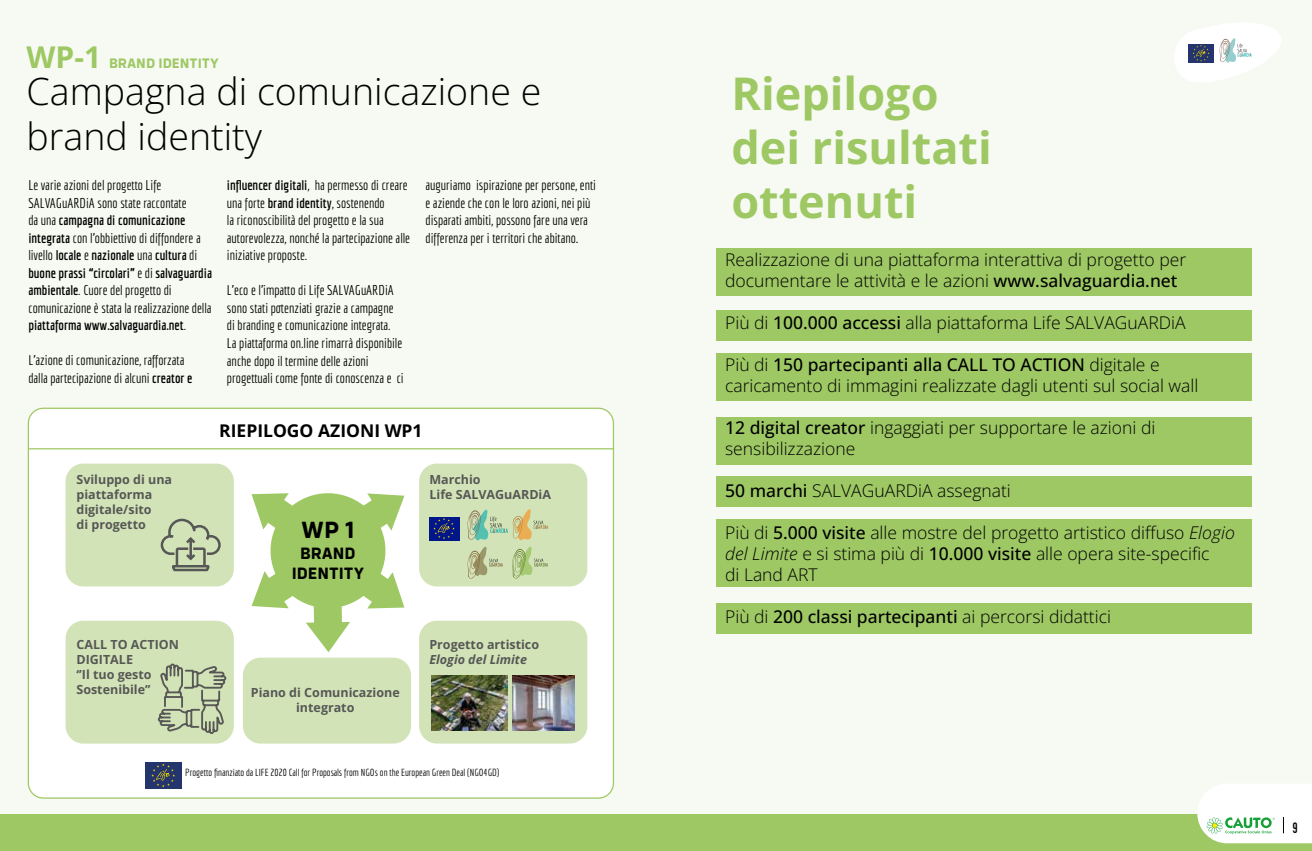
<style>
.page{position:relative;width:1312px;height:851px;background:#fff}
.page>*{position:absolute;margin:0;border:0;box-sizing:border-box;transform-origin:0 0}
.t1{font:700 45px/54px "Open Sans";color:#9ec864}
.t2{font:300 37.5px/45px "Open Sans";color:#000}
.t3{font:700 24.25px "Config Rounded";color:#000}
.t4{font:300 17.5px/21px "Open Sans";color:#000}
.t5{font:700 17.5px "Open Sans";color:#000}
.t6{font:700 17px/20.4px "Config Rounded";color:#000;text-align:center}
.t7{font:15px "LIQUIDO Reguar";color:#000}
.t8{font:700 14.12px "Config Rounded";color:#9ec864}
.t9{font:13.75px/17.5px "Economica";color:#000}
.t10{font:700 12.5px/15px "Open Sans";color:#575756}
.t11{font:italic 700 12.5px "Open Sans";color:#575756}
.t12{font:10px "Economica";color:#000}
.s1{font-family:"Open Sans";font-size:30px}
.s2{font-weight:700}
.s3{font-size:15px}
.s4{font-weight:500}
.s5{font-style:italic}
</style>
<div class="page">
<div style="left:0;top:0;width:1311px;height:814px;background:#f7faf2"></div>
<div style="left:0;top:814px;width:1311px;height:36px;background:#9ec864"></div>
<svg style="left:1196px;top:783px;width:115px;height:60px"></svg>
<svg style="left:1171px;top:21px;width:112px;height:63px"></svg>
<div style="left:28px;top:408px;width:585px;height:390px;background:#fff;border-radius:15px"></div>
<div style="left:419px;top:463px;width:168px;height:123px;background:#d2e4b7;border-radius:18px"></div>
<div style="left:419px;top:620px;width:168px;height:123px;background:#d2e4b7;border-radius:18px"></div>
<div style="left:66px;top:463px;width:168px;height:123px;background:#d2e4b7;border-radius:18px"></div>
<div style="left:66px;top:620px;width:168px;height:123px;background:#d2e4b7;border-radius:18px"></div>
<div style="left:145px;top:762px;width:36px;height:26px;background:#24346c"></div>
<img style="left:512px;top:675px;width:62px;height:55px">
<img style="left:431px;top:675px;width:76px;height:55px">
<div style="left:429px;top:516px;width:31px;height:24px;background:#001689"></div>
<svg style="left:433px;top:518px;width:21px;height:21px"></svg>
<svg style="left:160px;top:518px;width:61px;height:54px"></svg>
<svg style="left:151px;top:663px;width:76px;height:151px"></svg>
<hr style="left:29px;top:448px;width:585px;height:1px;background:#9ec864">
<div style="left:716px;top:310px;width:535px;height:31px;background:#9ec864"></div>
<div style="left:716px;top:476px;width:535px;height:30px;background:#9ec864"></div>
<div style="left:716px;top:602px;width:535px;height:31px;background:#9ec864"></div>
<div style="left:716px;top:248px;width:535px;height:48px;background:#9ec864"></div>
<div style="left:716px;top:416px;width:535px;height:48px;background:#9ec864"></div>
<div style="left:716px;top:519px;width:535px;height:67px;background:#9ec864"></div>
<div style="left:716px;top:353px;width:535px;height:47px;background:#9ec864"></div>
<div style="left:243px;top:657px;width:168px;height:86px;background:#d2e4b7;border-radius:18px"></div>
<svg style="left:251px;top:493px;width:153px;height:159px"></svg>
<svg style="left:467px;top:509px;width:81px;height:31px"></svg>
<svg style="left:467px;top:546px;width:35px;height:32px"></svg>
<svg style="left:512px;top:546px;width:36px;height:32px"></svg>
<p class="t8" style="left:27px;top:54px;width:194px"><span class="s1">WP-1</span> BRAND IDENTITY</p>
<h2 class="t2" style="left:27px;top:67px;width:516px">Campagna di comunicazione e brand identity</h2>
<p class="t9" style="left:28px;top:176px;width:185px">Le varie azioni del progetto Life SALVAGuARDiA sono state raccontate<br>da una <span class="s2">campagna di comunicazione integrata</span> con l’obbiettivo di diffondere a livello <span class="s2">locale</span> e <span class="s2">nazionale</span> una <span class="s2">cultura</span> di <span class="s2">buone prassi “circolari”</span> e di <span class="s2">salvaguardia ambientale</span>. Cuore del progetto di comunicazione è stata la realizzazione della <span class="s2">piattaforma www.salvaguardia.net</span>.</p>
<p class="t9" style="left:28px;top:351px;width:165px">L’azione di comunicazione, rafforzata dalla partecipazione di alcuni <span class="s2">creator e</span></p>
<p class="t9" style="left:227px;top:176px;width:185px"><span class="s2">influencer digitali</span>, ha permesso di creare una forte <span class="s2">brand identity</span>, sostenendo<br>la riconoscibilità del progetto e la sua autorevolezza, nonché la partecipazione alle iniziative proposte.</p>
<p class="t9" style="left:227px;top:282px;width:178px">L’eco e l’impatto di Life SALVAGuARDiA sono stati potenziati grazie a campagne di branding e comunicazione integrata.<br>La piattaforma on.line rimarrà disponibile anche dopo il termine delle azioni progettuali come fonte di conoscenza e ci</p>
<p class="t9" style="left:425px;top:177px;width:172px">auguriamo ispirazione per persone, enti e aziende che con le loro azioni, nei più disparati ambiti, possono fare una vera differenza per i territori che abitano<span class="s3">.</span></p>
<p class="t10" style="left:76px;top:471px;width:97px">Sviluppo di una piattaforma digitale/sito<br>di progetto</p>
<p class="t5" style="left:219px;top:419px;width:205px">RIEPILOGO AZIONI WP1</p>
<h3 class="t3" style="left:301px;top:515px;width:55px">WP 1</h3>
<p class="t6" style="left:292px;top:542px;width:74px">BRAND<br>IDENTITY</p>
<p class="t10" style="left:429px;top:471px;width:123px">Marchio<br>Life SALVAGuARDiA</p>
<p class="t10" style="left:76px;top:637px;width:104px">CALL TO ACTION<br>DIGITALE<br>‘’Il tuo gesto<br>Sostenibile’’</p>
<p class="t10" style="left:429px;top:637px;width:111px">Progetto artistico</p>
<p class="t11" style="left:429px;top:651px;width:99px">Elogio del Limite</p>
<p class="t10" style="left:251px;top:685px;width:150px;text-align:center">Piano di Comunicazione integrato</p>
<p class="t12" style="left:185px;top:766px;width:315px">Progetto finanziato da LIFE 2020 Call for Proposals from NGOs on the European Green Deal (NGO4GD)</p>
<h1 class="t1" style="left:731px;top:65px;width:262px">Riepilogo dei risultati ottenuti</h1>
<p class="t4" style="left:725px;top:248px;width:462px">Realizzazione di una piattaforma interattiva di progetto per documentare le attività e le azioni <span class="s4">www.salvaguardia.net</span></p>
<p class="t4" style="left:725px;top:311px;width:462px">Più di <span class="s4">100.000 accessi</span> alla piattaforma Life SALVAGuARDiA</p>
<p class="t4" style="left:725px;top:353px;width:474px">Più di <span class="s4">150 partecipanti alla CALL TO ACTION</span> digitale e caricamento di immagini realizzate dagli utenti sul social wall</p>
<p class="t4" style="left:725px;top:416px;width:431px"><span class="s4">12 digital creator</span> ingaggiati per supportare le azioni di sensibilizzazione</p>
<p class="t4" style="left:725px;top:479px;width:287px"><span class="s4">50 marchi</span> SALVAGuARDiA assegnati</p>
<p class="t4" style="left:725px;top:521px;width:511px">Più di <span class="s4">5.000 visite</span> alle mostre del progetto artistico diffuso <span class="s5">Elogio del Limite</span> e si stima più di <span class="s4">10.000 visite</span> alle opera site-specific<br>di Land ART</p>
<p class="t4" style="left:725px;top:605px;width:387px">Più di <span class="s4">200 classi partecipanti</span> ai percorsi didattici</p>
<p class="t7" style="left:1292px;top:820px;width:6px">9</p>
</div>
